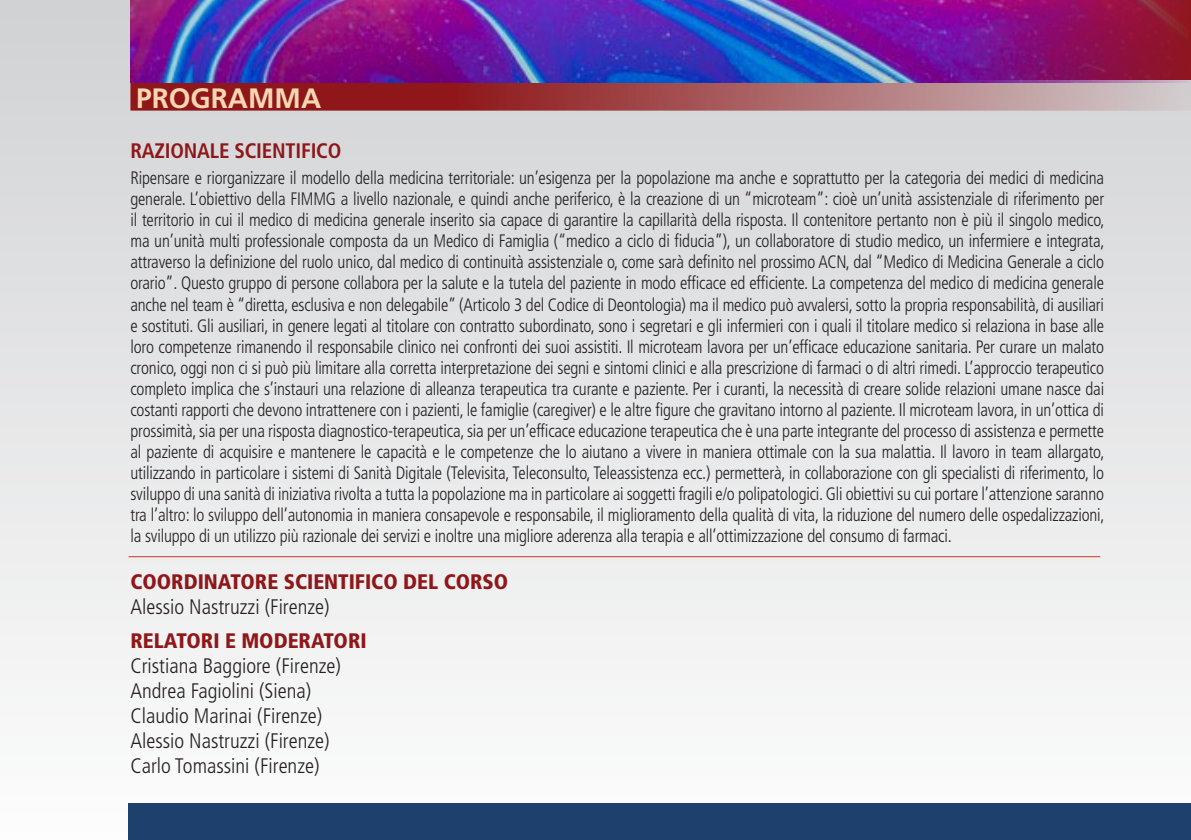
<style>
.page{position:relative;width:1191px;height:840px;background:#fff}
.page>*{position:absolute;margin:0;border:0;box-sizing:border-box;transform-origin:0 0}
.t1{font:700 28px "Frutiger";color:#fad7b1}
.t2{font:300 condensed 21px "Frutiger";color:#231f20}
.t3{font:900 condensed 21px "Frutiger";color:#8f171a}
.TESTO_PROG{font:700 condensed 21px "Frutiger";letter-spacing:-.01em;color:#8f171a}
.TESTO_PROG-2{font:300 condensed 18px/21px "Frutiger";letter-spacing:-.01em;color:#231f20;text-align:justify;scale:.95 1}
</style>
<div class="page">
<div style="left:0;top:0;width:1191px;height:839px;background:linear-gradient(to bottom,#d0d1d3,#fcfdfd)"></div>
<svg style="left:130px;top:79px;width:1060px;height:32px;background:#a3575d"></svg>
<div style="left:129px;top:802px;width:1062px;height:37px;background:#1d416c"></div>
<img style="left:130px;top:0;width:1058px;height:82px">
<hr style="left:129px;top:556px;width:971px;height:1px;background:#cd3526">
<hr style="left:1190px;top:0;width:1px;height:839px;background:#d1d2d4">
<hr style="left:1190px;top:73px;width:1px;height:38px;background:#8f171a">
<p class="t1" style="left:136px;top:82px;width:187px">PROGRAMMA</p>
<p class="TESTO_PROG" style="left:130px;top:138px;width:212px">RAZIONALE SCIENTIFICO</p>
<p class="TESTO_PROG-2" style="left:130px;top:168px;width:1027px">Ripensare e riorganizzare il modello della medicina territoriale: un’esigenza per la popolazione ma anche e soprattutto per la categoria dei medici di medicina generale. L’obiettivo della FIMMG a livello nazionale, e quindi anche periferico, è la creazione di un “microteam”: cioè un’unità assistenziale di riferimento per il territorio in cui il medico di medicina generale inserito sia capace di garantire la capillarità della risposta. Il contenitore pertanto non è più il singolo medico, ma un’unità multi professionale composta da un Medico di Famiglia (“medico a ciclo di fiducia”), un collaboratore di studio medico, un infermiere e integrata, attraverso la definizione del ruolo unico, dal medico di continuità assistenziale o, come sarà definito nel prossimo ACN, dal “Medico di Medicina Generale a ciclo orario”. Questo gruppo di persone collabora per la salute e la tutela del paziente in modo efficace ed efficiente. La competenza del medico di medicina generale anche nel team è “diretta, esclusiva e non delegabile” (Articolo 3 del Codice di Deontologia) ma il medico può avvalersi, sotto la propria responsabilità, di ausiliari e sostituti. Gli ausiliari, in genere legati al titolare con contratto subordinato, sono i segretari e gli infermieri con i quali il titolare medico si relaziona in base alle loro competenze rimanendo il responsabile clinico nei confronti dei suoi assistiti. Il microteam lavora per un’efficace educazione sanitaria. Per curare un malato cronico, oggi non ci si può più limitare alla corretta interpretazione dei segni e sintomi clinici e alla prescrizione di farmaci o di altri rimedi. L’approccio terapeutico completo implica che s’instauri una relazione di alleanza terapeutica tra curante e paziente. Per i curanti, la necessità di creare solide relazioni umane nasce dai costanti rapporti che devono intrattenere con i pazienti, le famiglie (caregiver) e le altre figure che gravitano intorno al paziente. Il microteam lavora, in un’ottica di prossimità, sia per una risposta diagnostico-terapeutica, sia per un’efficace educazione terapeutica che è una parte integrante del processo di assistenza e permette al paziente di acquisire e mantenere le capacità e le competenze che lo aiutano a vivere in maniera ottimale con la sua malattia. Il lavoro in team allargato, utilizzando in particolare i sistemi di Sanità Digitale (Televisita, Teleconsulto, Teleassistenza ecc.) permetterà, in collaborazione con gli specialisti di riferimento, lo sviluppo di una sanità di iniziativa rivolta a tutta la popolazione ma in particolare ai soggetti fragili e/o polipatologici. Gli obiettivi su cui portare l’attenzione saranno tra l’altro: lo sviluppo dell’autonomia in maniera consapevole e responsabile, il miglioramento della qualità di vita, la riduzione del numero delle ospedalizzazioni, la sviluppo di un utilizzo più razionale dei servizi e inoltre una migliore aderenza alla terapia e all’ottimizzazione del consumo di farmaci.</p>
<p class="t3" style="left:130px;top:568px;width:379px">COORDINATORE SCIENTIFICO DEL CORSO</p>
<p class="t2" style="left:130px;top:594px;width:201px">Alessio Nastruzzi (Firenze)</p>
<p class="t3" style="left:130px;top:627px;width:238px">RELATORI E MODERATORI</p>
<p class="t2" style="left:130px;top:653px;width:212px">Cristiana Baggiore (Firenze)</p>
<p class="t2" style="left:130px;top:678px;width:182px">Andrea Fagiolini (Siena)</p>
<p class="t2" style="left:130px;top:703px;width:193px">Claudio Marinai (Firenze)</p>
<p class="t2" style="left:130px;top:728px;width:201px">Alessio Nastruzzi (Firenze)</p>
<p class="t2" style="left:130px;top:753px;width:191px">Carlo Tomassini (Firenze)</p>
</div>
